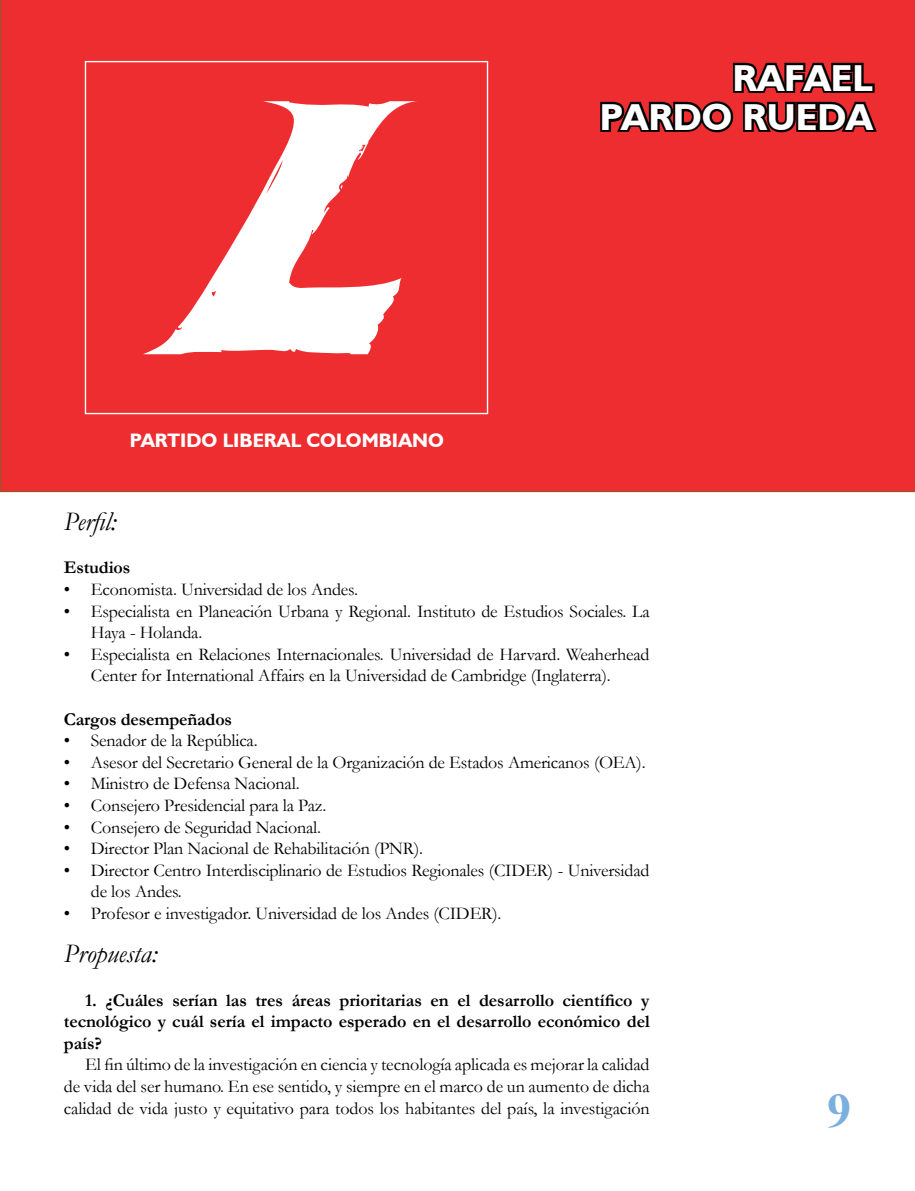
<style>
.page{position:relative;width:915px;height:1191px;background:#fff}
.page>*{position:absolute;margin:0;border:0;box-sizing:border-box;transform-origin:0 0}
.t1{font:700 48px "Times New Roman";color:#7aafde}
.t2{font:700 37.5px/39px "Humanist 521 BT";color:#fff;text-align:right}
.t3{font:italic 27px "Garamond";letter-spacing:-.005em;color:#000}
.t4{font:700 19.5px "Humanist 521 BT";color:#fff}
.t5{font:18px/21.6px "Garamond";letter-spacing:-.01em;color:#000}
.t6{font:700 18px/21.6px "Garamond";letter-spacing:-.005em;color:#000;text-align:justify}
</style>
<div class="page">
<div style="left:0;top:0;width:914px;height:492px;background:#ee2d30"></div>
<svg style="left:598px;top:59px;width:281px;height:76px;background:#8d1a1c"></svg>
<div style="left:85px;top:62px;width:402px;height:351px;background:#ed2d30"></div>
<svg style="left:144px;top:101px;width:273px;height:253px"></svg>
<div style="left:85px;top:61px;width:403px;height:353px;border:1px solid #fff"></div>
<p class="t4" style="left:130px;top:428px;width:316px">PARTIDO LIBERAL COLOMBIANO</p>
<h2 class="t2" style="left:599px;top:57px;width:274px">RAFAEL<br>PARDO RUEDA</h2>
<h3 class="t3" style="left:64px;top:503px;width:54px">Perfil:</h3>
<p class="t6" style="left:64px;top:557px;width:68px">Estudios</p>
<p class="t5" style="left:64px;top:578px;width:295px">• Economista. Universidad de los Andes.</p>
<p class="t5" style="left:91px;top:599px;width:560px;text-indent:-27px">• Especialista en Planeación Urbana y Regional. Instituto de Estudios Sociales. La<br>Haya - Holanda.</p>
<p class="t5" style="left:91px;top:643px;width:560px;text-indent:-27px">• Especialista en Relaciones Internacionales. Universidad de Harvard. Weaherhead<br>Center for International Affairs en la Universidad de Cambridge (Inglaterra).</p>
<p class="t6" style="left:64px;top:708px;width:170px">Cargos desempeñados</p>
<p class="t5" style="left:64px;top:729px;width:195px">• Senador de la República.</p>
<p class="t5" style="left:64px;top:751px;width:583px">• Asesor del Secretario General de la Organización de Estados Americanos (OEA).</p>
<p class="t5" style="left:64px;top:772px;width:237px">• Ministro de Defensa Nacional.</p>
<p class="t5" style="left:64px;top:794px;width:264px">• Consejero Presidencial para la Paz.</p>
<p class="t5" style="left:64px;top:815px;width:258px">• Consejero de Seguridad Nacional.</p>
<p class="t5" style="left:64px;top:837px;width:360px">• Director Plan Nacional de Rehabilitación (PNR).</p>
<p class="t5" style="left:91px;top:859px;width:560px;text-indent:-27px">• Director Centro Interdisciplinario de Estudios Regionales (CIDER) - Universidad de los Andes.</p>
<p class="t5" style="left:64px;top:902px;width:439px">• Profesor e investigador. Universidad de los Andes (CIDER).</p>
<h3 class="t3" style="left:64px;top:935px;width:95px">Propuesta:</h3>
<p class="t6" style="left:64px;top:989px;width:587px;text-indent:21px">1. ¿Cuáles serían las tres áreas prioritarias en el desarrollo científico y tecnológico y cuál sería el impacto esperado en el desarrollo económico del país?</p>
<p class="t5" style="left:64px;top:1053px;width:587px;text-align:justify;text-indent:21px">El fin último de la investigación en ciencia y tecnología aplicada es mejorar la calidad de vida del ser humano. En ese sentido, y siempre en el marco de un aumento de dicha calidad de vida justo y equitativo para todos los habitantes del país, la investigación</p>
<h1 class="t1" style="left:826px;top:1078px;width:25px">9</h1>
</div>
